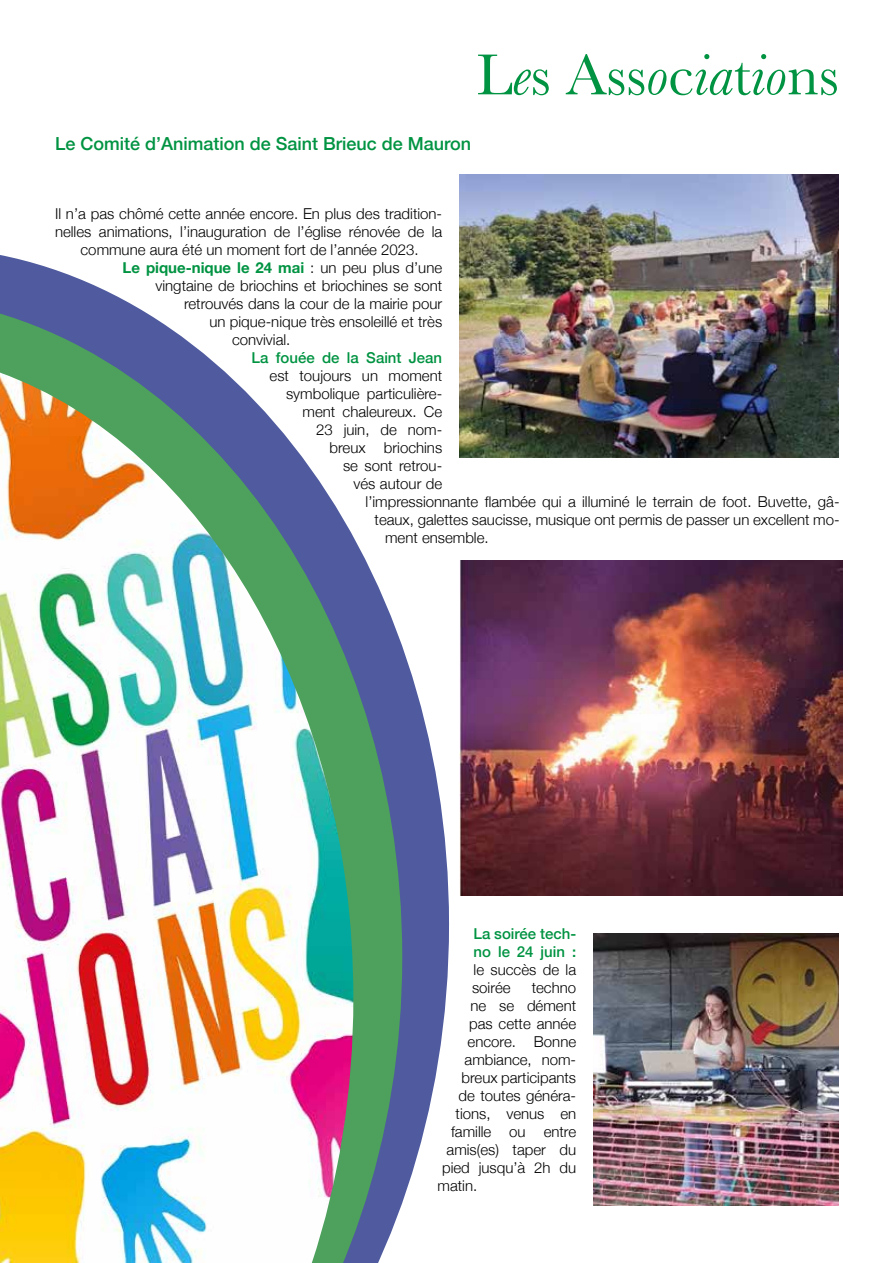
<style>
.page{position:relative;width:893px;height:1263px;background:#fff}
.page>*{position:absolute;margin:0;border:0;box-sizing:border-box;transform-origin:0 0}
.t1{font:60px "Baskerville";color:#009342}
.t2{font:500 18px "Helvetica Neue";color:#009342}
.t3{font:300 15px/18px "Helvetica Neue";color:#000}
.t4{font:500 15px/18px "Helvetica Neue";color:#009342}
.t5{font:700 15px "Helvetica Neue";color:#009342}
.s1{font-style:italic}
.s2{font-weight:300;color:#000}
</style>
<div class="page">
<svg style="left:0;top:255px;width:449px;height:949px"></svg>
<svg style="left:0;top:296px;width:402px;height:967px"></svg>
<img style="left:0;top:373px;width:353px;height:890px">
<img style="left:459px;top:174px;width:380px;height:283px">
<img style="left:459px;top:560px;width:383px;height:335px">
<img style="left:593px;top:933px;width:246px;height:273px">
<h1 class="t1" style="left:476px;top:37px;width:364px">L<span class="s1">e</span>s Ass<span class="s1">o</span>c<span class="s1">ia</span>t<span class="s1">io</span>ns</h1>
<p class="t2" style="left:55px;top:130px;width:418px">Le Comité d’Animation de Saint Brieuc de Mauron</p>
<p class="t3" style="left:55px;top:203px;width:389px">Il n’a pas chômé cette année encore. En plus des tradition-</p>
<p class="t3" style="left:55px;top:221px;width:389px">nelles animations, l’inauguration de l’église rénovée de la</p>
<p class="t3" style="left:81px;top:239px;width:340px">commune aura été un moment fort de l’année 2023.</p>
<p class="t5" style="left:123px;top:256px;width:321px">Le pique-nique le 24 mai <span class="s2">: un peu plus d’une</span></p>
<p class="t3" style="left:156px;top:275px;width:288px">vingtaine de briochins et briochines se sont</p>
<p class="t3" style="left:184px;top:293px;width:260px">retrouvés dans la cour de la mairie pour</p>
<p class="t3" style="left:210px;top:311px;width:234px">un pique-nique très ensoleillé et très</p>
<p class="t3" style="left:232px;top:329px;width:60px">convivial.</p>
<p class="t4" style="left:252px;top:347px;width:192px">La fouée de la Saint Jean</p>
<p class="t3" style="left:270px;top:365px;width:174px">est toujours un moment</p>
<p class="t3" style="left:286px;top:383px;width:158px">symbolique particulière-</p>
<p class="t3" style="left:303px;top:401px;width:141px">ment chaleureux. Ce</p>
<p class="t3" style="left:316px;top:419px;width:128px">23 juin, de nom-</p>
<p class="t3" style="left:330px;top:437px;width:114px">breux briochins</p>
<p class="t3" style="left:343px;top:455px;width:101px">se sont retrou-</p>
<p class="t3" style="left:354px;top:473px;width:90px">vés autour de</p>
<p class="t3" style="left:366px;top:491px;width:475px">l’impressionnante flambée qui a illuminé le terrain de foot. Buvette, gâ-</p>
<p class="t3" style="left:375px;top:509px;width:466px">teaux, galettes saucisse, musique ont permis de passer un excellent mo-</p>
<p class="t3" style="left:385px;top:527px;width:105px">ment ensemble.</p>
<p class="t4" style="left:474px;top:923px;width:104px">La soirée tech&shy;no le 24 juin :</p>
<p class="t3" style="left:472px;top:959px;width:106px">le succès de la soirée</p>
<p class="t3" style="left:532px;top:977px;width:46px">techno</p>
<p class="t3" style="left:471px;top:995px;width:107px">ne se dément</p>
<p class="t3" style="left:469px;top:1013px;width:109px">pas cette année</p>
<p class="t3" style="left:468px;top:1031px;width:110px">encore. Bonne</p>
<p class="t3" style="left:465px;top:1049px;width:113px">ambiance, nom-</p>
<p class="t3" style="left:462px;top:1067px;width:116px">breux participants</p>
<p class="t3" style="left:459px;top:1085px;width:119px">de toutes généra-</p>
<p class="t3" style="left:456px;top:1103px;width:122px">tions, venus en</p>
<p class="t3" style="left:451px;top:1121px;width:127px">famille ou entre</p>
<p class="t3" style="left:447px;top:1139px;width:131px">amis(es) taper du</p>
<p class="t3" style="left:442px;top:1157px;width:136px">pied jusqu’à 2h du</p>
<p class="t3" style="left:438px;top:1175px;width:41px">matin.</p>
</div>
